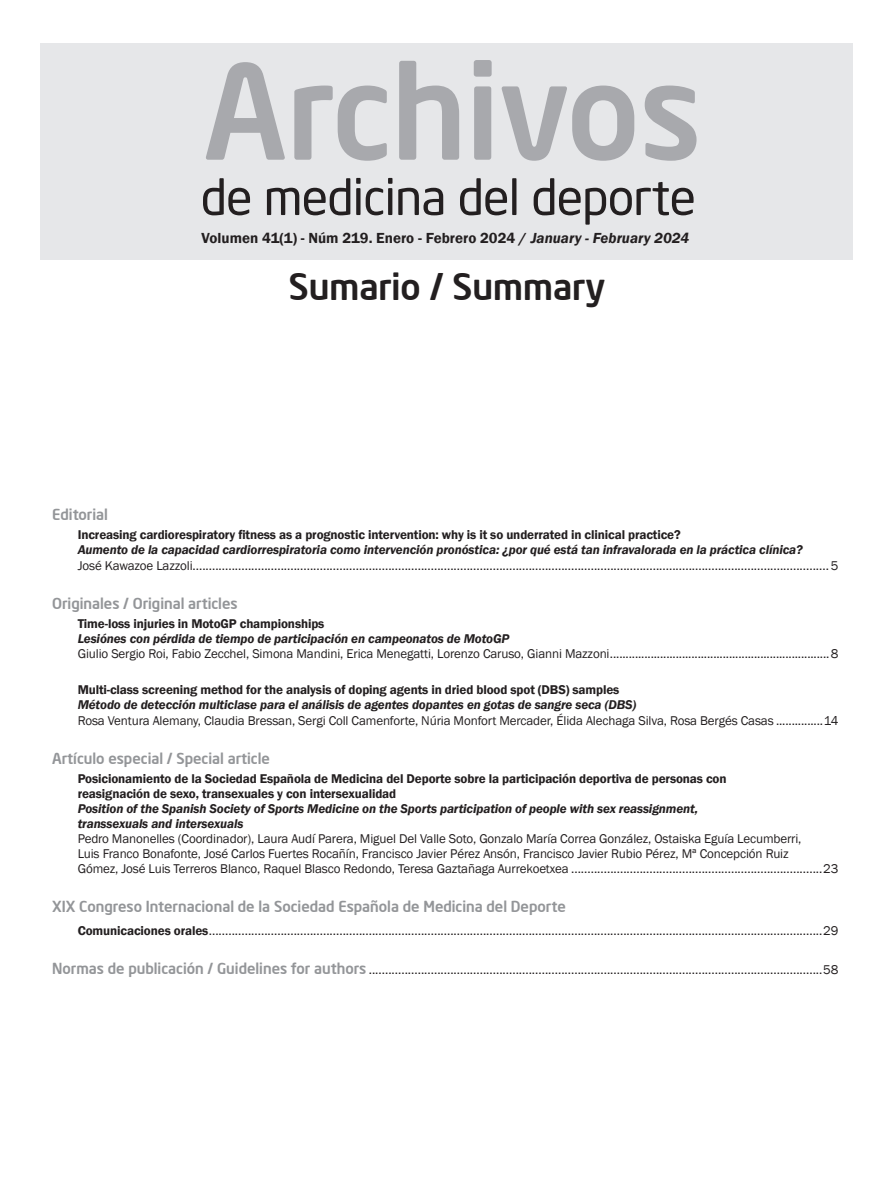
<style>
.page{position:relative;width:896px;height:1190px;background:#fff}
.page>*{position:absolute;margin:0;border:0;box-sizing:border-box;transform-origin:0 0}
.t1{font:500 36px "Neo Sans Intel";color:#231f20}
.titol_seccio{font:500 15px "Neo Sans Intel";color:#939598}
.t2{font:600 15px "Franklin Gothic";color:#231f20}
.t3{font:13.05px/15px "Franklin Gothic";letter-spacing:-.01em;color:#231f20}
.s1{font-style:italic}
.s2{font-weight:600}
.s3{font-weight:600;font-style:italic}
.s4{font-family:"Neo Sans Intel";font-weight:500;font-size:15px;color:#939598}
</style>
<div class="page">
<div style="left:40px;top:43px;width:812px;height:216px;background:#e6e7e9"></div>
<svg style="left:203px;top:178px;width:47px;height:37px"></svg>
<svg style="left:267px;top:178px;width:83px;height:37px"></svg>
<svg style="left:356px;top:178px;width:4px;height:37px"></svg>
<svg style="left:366px;top:178px;width:26px;height:37px"></svg>
<svg style="left:398px;top:188px;width:45px;height:27px"></svg>
<svg style="left:460px;top:178px;width:56px;height:37px"></svg>
<svg style="left:533px;top:178px;width:160px;height:47px"></svg>
<svg style="left:206px;top:62px;width:79px;height:98px"></svg>
<svg style="left:294px;top:85px;width:93px;height:76px"></svg>
<svg style="left:399px;top:61px;width:60px;height:99px"></svg>
<svg style="left:474px;top:60px;width:17px;height:100px;background:#aeafb3"></svg>
<svg style="left:501px;top:85px;width:133px;height:76px"></svg>
<svg style="left:644px;top:85px;width:52px;height:76px"></svg>
<p class="t2" style="left:202px;top:228px;width:489px">Volumen 41(1) - Núm 219. Enero - Febrero 2024 / <span class="s1">January - February 2024</span></p>
<p class="t1" style="left:289px;top:264px;width:318px">Sumario / Summary</p>
<p class="titol_seccio" style="left:52px;top:504px;width:57px">Editorial</p>
<p class="t3" style="left:78px;top:527px;width:762px"><span class="s2">Increasing cardiorespiratory fitness as a prognostic intervention: why is it so underrated in clinical practice?<br></span><span class="s3">Aumento de la capacidad cardiorrespiratoria como intervención pronóstica: ¿por qué está tan infravalorada en la práctica clínica?<br></span>José Kawazoe Lazzoli...................................................................................................................................................................................................5</p>
<p class="titol_seccio" style="left:52px;top:594px;width:187px">Originales / Original articles</p>
<p class="t3" style="left:78px;top:616px;width:762px"><span class="s2">Time-loss injuries in MotoGP championships<br></span><span class="s3">Lesiónes con pérdida de tiempo de participación en campeonatos de MotoGP<br></span>Giulio Sergio Roi, Fabio Zecchel, Simona Mandini, Erica Menegatti, Lorenzo Caruso, Gianni Mazzoni......................................................................8</p>
<p class="t3" style="left:78px;top:682px;width:762px"><span class="s2">Multi-class screening method for the analysis of doping agents in dried blood spot (DBS) samples<br></span><span class="s3">Método de detección multiclase para el análisis de agentes dopantes en gotas de sangre seca (DBS)<br></span>Rosa Ventura Alemany, Claudia Bressan, Sergi Coll Camenforte, Núria Monfort Mercader, Élida Alechaga Silva, Rosa Bergés Casas ...............14</p>
<p class="titol_seccio" style="left:52px;top:748px;width:219px">Artículo especial / Special article</p>
<p class="t3" style="left:78px;top:771px;width:762px"><span class="s2">Posicionamiento de la Sociedad Española de Medicina del Deporte sobre la participación deportiva de personas con<br>reasignación de sexo, transexuales y con intersexualidad<br></span><span class="s3">Position of the Spanish Society of Sports Medicine on the Sports participation of people with sex reassignment,<br>transsexuals and intersexuals<br></span>Pedro Manonelles (Coordinador), Laura Audí Parera, Miguel Del Valle Soto, Gonzalo María Correa González, Ostaiska Eguía Lecumberri,<br>Luis Franco Bonafonte, José Carlos Fuertes Rocañín, Francisco Javier Pérez Ansón, Francisco Javier Rubio Pérez, Mª Concepción Ruiz<br>Gómez, José Luis Terreros Blanco, Raquel Blasco Redondo, Teresa Gaztañaga Aurrekoetxea .............................................................................23</p>
<p class="titol_seccio" style="left:52px;top:897px;width:515px">XIX Congreso Internacional de la Sociedad Española de Medicina del Deporte</p>
<p class="t3" style="left:78px;top:923px;width:762px"><span class="s2">Comunicaciones orales</span>............................................................................................................................................................................................29</p>
<p class="t3" style="left:52px;top:962px;width:787px"><span class="s4">Normas de publicación / Guidelines for authors</span> ...........................................................................................................................................58</p>
</div>
